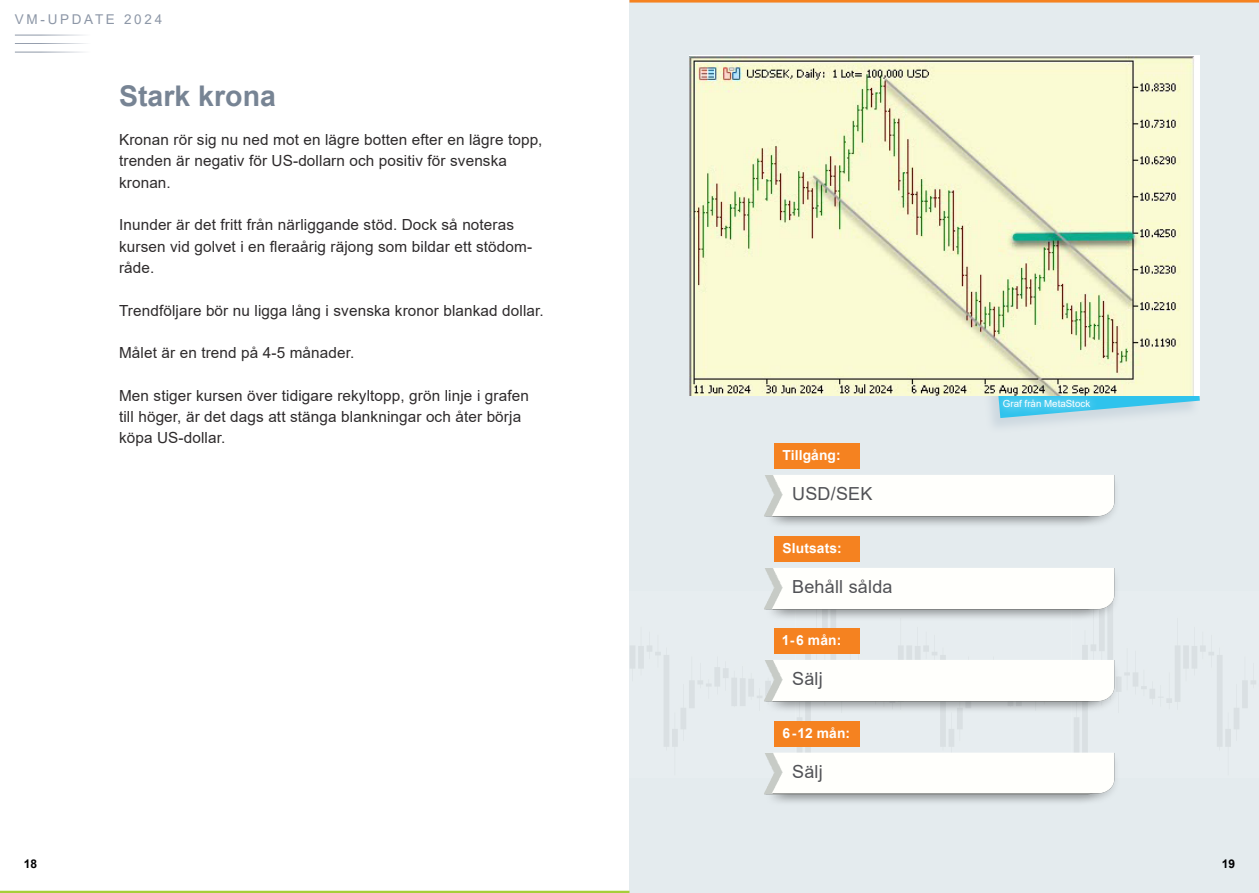
<style>
.page{position:relative;width:1259px;height:893px;background:#fff}
.page>*{position:absolute;margin:0;border:0;box-sizing:border-box;transform-origin:0 0}
.RUBBE_2020{font:700 28.5px "Arial";color:#778494}
.TABELLTEXT_2020{font:18px "Arial";letter-spacing:.01em;color:#515256}
.BRÖD_2020{font:15.3px/21.3px "Arial";letter-spacing:.01em;color:#2e2b2c}
.t1{font:700 13.8px "Arial";letter-spacing:.01em;color:#fff}
.t2{font:13.5px "Arial";letter-spacing:.2em;color:#8d97a7}
.t3{font:700 12px "Arial";color:#000002}
.t4{font:9.75px "Arial";color:#fff}
</style>
<div class="page">
<div style="left:629px;top:0;width:630px;height:893px;background:#e4ebee"></div>
<img style="left:630px;top:628px;width:626px;height:118px">
<div style="left:977px;top:306px;width:223px;height:128px;background:#89a2b7;opacity:.25"></div>
<svg style="left:992px;top:395px;width:207px;height:23px"></svg>
<div style="left:994px;top:391px;width:104px;height:25px;background:#fff;opacity:.75"></div>
<div style="left:774px;top:721px;width:85px;height:25px;background:#f58220"></div>
<div style="left:774px;top:628px;width:85px;height:26px;background:#f58220"></div>
<div style="left:774px;top:536px;width:85px;height:25px;background:#f58220"></div>
<div style="left:774px;top:443px;width:85px;height:26px;background:#f58220"></div>
<hr style="left:15px;top:35px;width:115px;height:1px;background:#8d97a7">
<hr style="left:15px;top:43px;width:115px;height:1px;background:#8d97a7">
<hr style="left:15px;top:52px;width:115px;height:1px;background:#8d97a7">
<img style="left:747px;top:641px;width:8px;height:80px">
<hr style="left:629px;top:0;width:630px;height:3px;background:#f58220">
<hr style="left:0;top:891px;width:629px;height:2px;background:#a6ce39">
<img style="left:755px;top:733px;width:371px;height:70px">
<img style="left:755px;top:641px;width:371px;height:80px">
<img style="left:764px;top:548px;width:352px;height:80px">
<img style="left:764px;top:456px;width:352px;height:69px">
<img style="left:689px;top:56px;width:505px;height:339px">
<p class="t2" style="left:15px;top:10px;width:149px">VM-UPDATE 2024</p>
<p class="RUBBE_2020" style="left:119px;top:76px;width:158px">Stark krona</p>
<p class="BRÖD_2020" style="left:119px;top:129px;width:425px">Kronan rör sig nu ned mot en lägre botten efter en lägre topp, trenden är negativ för US-dollarn och positiv för svenska kronan.</p>
<p class="BRÖD_2020" style="left:119px;top:214px;width:414px">Inunder är det fritt från närliggande stöd. Dock så noteras kursen vid golvet i en fleraårig räjong som bildar ett stödom&shy;råde.</p>
<p class="BRÖD_2020" style="left:119px;top:299px;width:426px">Trendföljare bör nu ligga lång i svenska kronor blankad dollar.</p>
<p class="BRÖD_2020" style="left:119px;top:342px;width:237px">Målet är en trend på 4-5 månader.</p>
<p class="BRÖD_2020" style="left:119px;top:385px;width:411px">Men stiger kursen över tidigare rekyltopp, grön linje i grafen till höger, är det dags att stänga blankningar och åter börja köpa US-dollar.</p>
<p class="t1" style="left:782px;top:445px;width:60px">Tillgång:</p>
<p class="TABELLTEXT_2020" style="left:792px;top:482px;width:82px">USD/SEK</p>
<p class="t1" style="left:782px;top:538px;width:61px">Slutsats:</p>
<p class="TABELLTEXT_2020" style="left:792px;top:574px;width:102px">Behåll sålda</p>
<p class="t1" style="left:782px;top:631px;width:61px">1-6 mån:</p>
<p class="TABELLTEXT_2020" style="left:792px;top:667px;width:32px">Sälj</p>
<p class="t1" style="left:782px;top:723px;width:69px">6-12 mån:</p>
<p class="TABELLTEXT_2020" style="left:792px;top:759px;width:32px">Sälj</p>
<p class="t4" style="left:1003px;top:397px;width:89px">Graf från MetaStock</p>
<p class="t3" style="left:24px;top:856px;width:15px">18</p>
<p class="t3" style="left:1221px;top:856px;width:15px">19</p>
</div>
